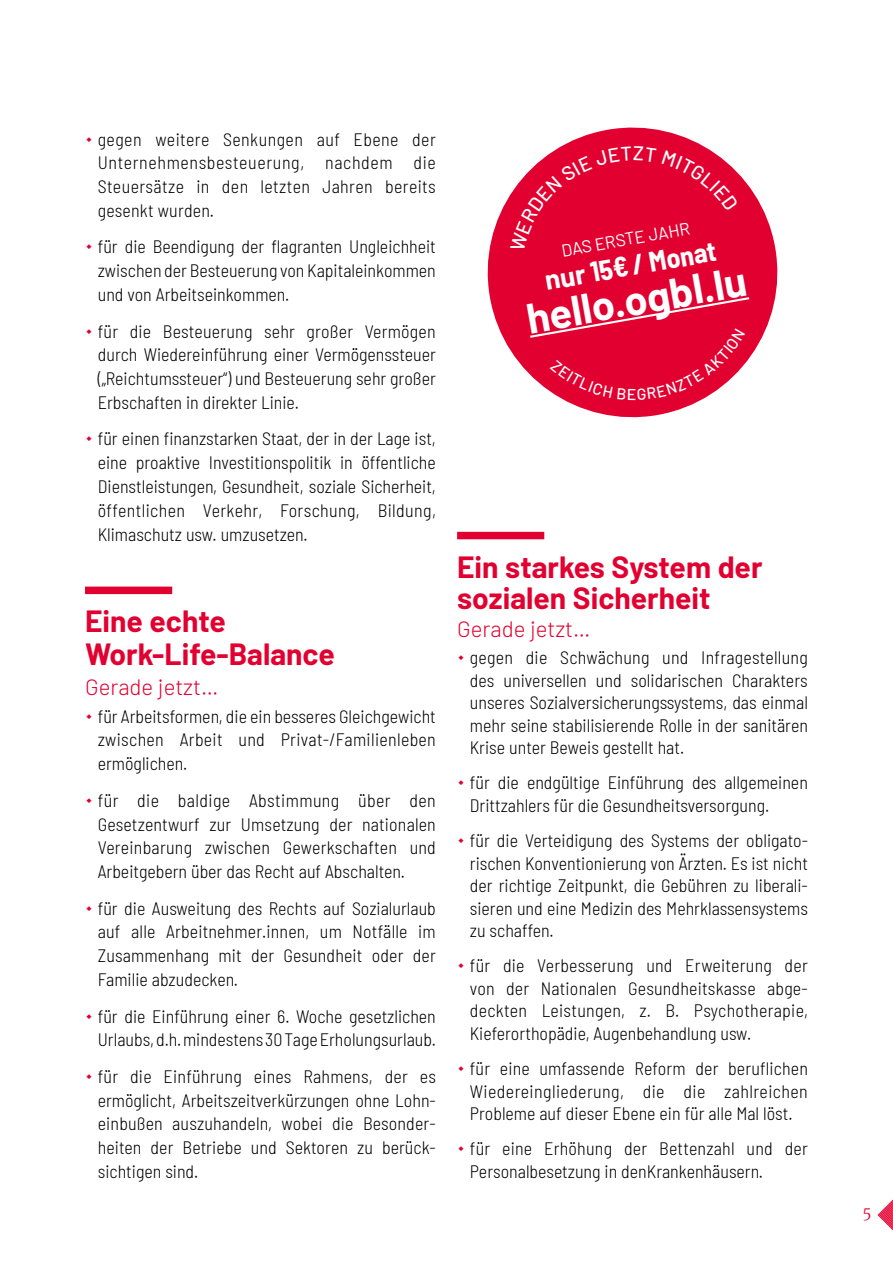
<style>
.page{position:relative;width:893px;height:1263px;background:#fff}
.page>*{position:absolute;margin:0;border:0;box-sizing:border-box;transform-origin:0 0}
.t1{font:700 41.4px "Barlow";color:#fff}
.t2{font:700 30px/32.2px "Barlow";color:#e20030}
.t3{font:700 semi-condensed 27.6px "Barlow";color:#fff}
.t4{font:300 22.2px "Barlow";color:#e20030}
.t5{font:300 semi-condensed 18px/23.9px "Barlow";color:#000;text-align:justify}
.t6{font:17.25px "Barlow";color:#fff}
.t7{font:300 15.45px "Merriweather";color:#e20030}
.s1{font-stretch:normal}
</style>
<div class="page">
<svg style="left:878px;top:1199px;width:15px;height:32px"></svg>
<div style="left:85px;top:587px;width:87px;height:7px;background:#e20030"></div>
<div style="left:457px;top:532px;width:87px;height:7px;background:#e20030"></div>
<svg style="left:487px;top:127px;width:291px;height:291px;fill:#e20030"></svg>
<div style="left:510px;top:147px;width:146px;height:105px;background:#e20030"></div>
<div style="left:662px;top:151px;width:76px;height:60px;background:#e20030"></div>
<svg style="left:528px;top:296px;width:223px;height:104px;background:#e41440"></svg>
<p class="t5" style="left:98px;top:126px;width:340px">gegen weitere Senkungen auf Ebene der Unternehmensbesteuerung, nachdem die Steuersätze in den letzten Jahren bereits gesenkt wurden.</p>
<p class="t5" style="left:98px;top:234px;width:340px">für die Beendigung der flagranten Ungleichheit zwischen der Besteuerung von Kapitaleinkommen und von Arbeitseinkommen.</p>
<p class="t5" style="left:98px;top:318px;width:340px">für die Besteuerung sehr großer Vermögen durch Wiedereinführung einer Vermögenssteuer („Reichtumssteuer“) und Besteuerung sehr großer Erbschaften in direkter Linie.</p>
<p class="t5" style="left:98px;top:426px;width:340px">für einen finanzstarken Staat, der in der Lage ist, eine proaktive Investitionspolitik in öffentliche Dienstleistungen, Gesundheit, soziale Sicherheit, öffentlichen Verkehr, Forschung, Bildung, Klimaschutz usw. umzusetzen.</p>
<h2 class="t2" style="left:85px;top:603px;width:251px">Eine echte<br>Work-Life-Balance</h2>
<p class="t4" style="left:85px;top:671px;width:135px">Gerade jetzt…</p>
<p class="t5" style="left:98px;top:703px;width:340px">für Arbeitsformen, die ein besseres Gleichgewicht zwischen Arbeit und Privat-/Familienleben ermöglichen.</p>
<p class="t5" style="left:98px;top:787px;width:340px">für die baldige Abstimmung über den Gesetzentwurf zur Umsetzung der nationalen Vereinbarung zwischen Gewerkschaften und Arbeitgebern über das Recht auf Abschalten.</p>
<p class="t5" style="left:98px;top:895px;width:340px">für die Ausweitung des Rechts auf Sozialurlaub auf alle Arbeitnehmer.innen, um Notfälle im Zusammenhang mit der Gesundheit oder der Familie abzudecken.</p>
<p class="t5" style="left:98px;top:1003px;width:340px">für die Einführung einer 6. Woche gesetzlichen<br>Urlaubs, d.h. mindestens 30 Tage Erholungsurlaub.</p>
<p class="t5" style="left:98px;top:1063px;width:340px">für die Einführung eines Rahmens, der es ermöglicht, Arbeitszeitverkürzungen ohne Lohn&shy;einbußen auszuhandeln, wobei die Besonder&shy;heiten der Betriebe und Sektoren zu berück&shy;sichtigen sind.</p>
<p class="t6" style="left:560px;top:238px;width:132px;rotate:-10deg">DAS ERSTE JAHR</p>
<h3 class="t3" style="left:542px;top:261px;width:175px;rotate:-10deg"><span class="s1">nur</span> 15€/ Monat</h3>
<h1 class="t1" style="left:522px;top:289px;width:224px;rotate:-10deg">hello.ogbl.lu</h1>
<h2 class="t2" style="left:457px;top:549px;width:307px;line-height:31px">Ein starkes System der sozialen Sicherheit</h2>
<p class="t4" style="left:457px;top:613px;width:135px">Gerade jetzt…</p>
<p class="t5" style="left:470px;top:645px;width:340px;line-height:22.5px">gegen die Schwächung und Infragestellung des universellen und solidarischen Charakters unseres Sozialversicherungssystems, das einmal mehr seine stabilisierende Rolle in der sanitären Krise unter Beweis gestellt hat.</p>
<p class="t5" style="left:470px;top:770px;width:340px;line-height:22.5px">für die endgültige Einführung des allgemeinen<br>Drittzahlers für die Gesundheitsversorgung.</p>
<p class="t5" style="left:470px;top:828px;width:340px;line-height:22.5px">für die Verteidigung des Systems der obligato&shy;rischen Konventionierung von Ärzten. Es ist nicht der richtige Zeitpunkt, die Gebühren zu liberali&shy;sieren und eine Medizin des Mehrklassensystems zu schaffen.</p>
<p class="t5" style="left:470px;top:953px;width:340px;line-height:22.5px">für die Verbesserung und Erweiterung der von der Nationalen Gesundheitskasse abge&shy;deckten Leistungen, z. B. Psychotherapie, Kieferorthopädie, Augenbehandlung usw.</p>
<p class="t5" style="left:470px;top:1056px;width:340px;line-height:22.5px">für eine umfassende Reform der beruflichen Wiedereingliederung, die die zahlreichen Probleme auf dieser Ebene ein für alle Mal löst.</p>
<p class="t5" style="left:470px;top:1136px;width:340px;line-height:22.5px">für eine Erhöhung der Bettenzahl und der<br>Personalbesetzung in denKrankenhäusern.</p>
<p class="t7" style="left:862px;top:1202px;width:11px">5</p>
</div>
